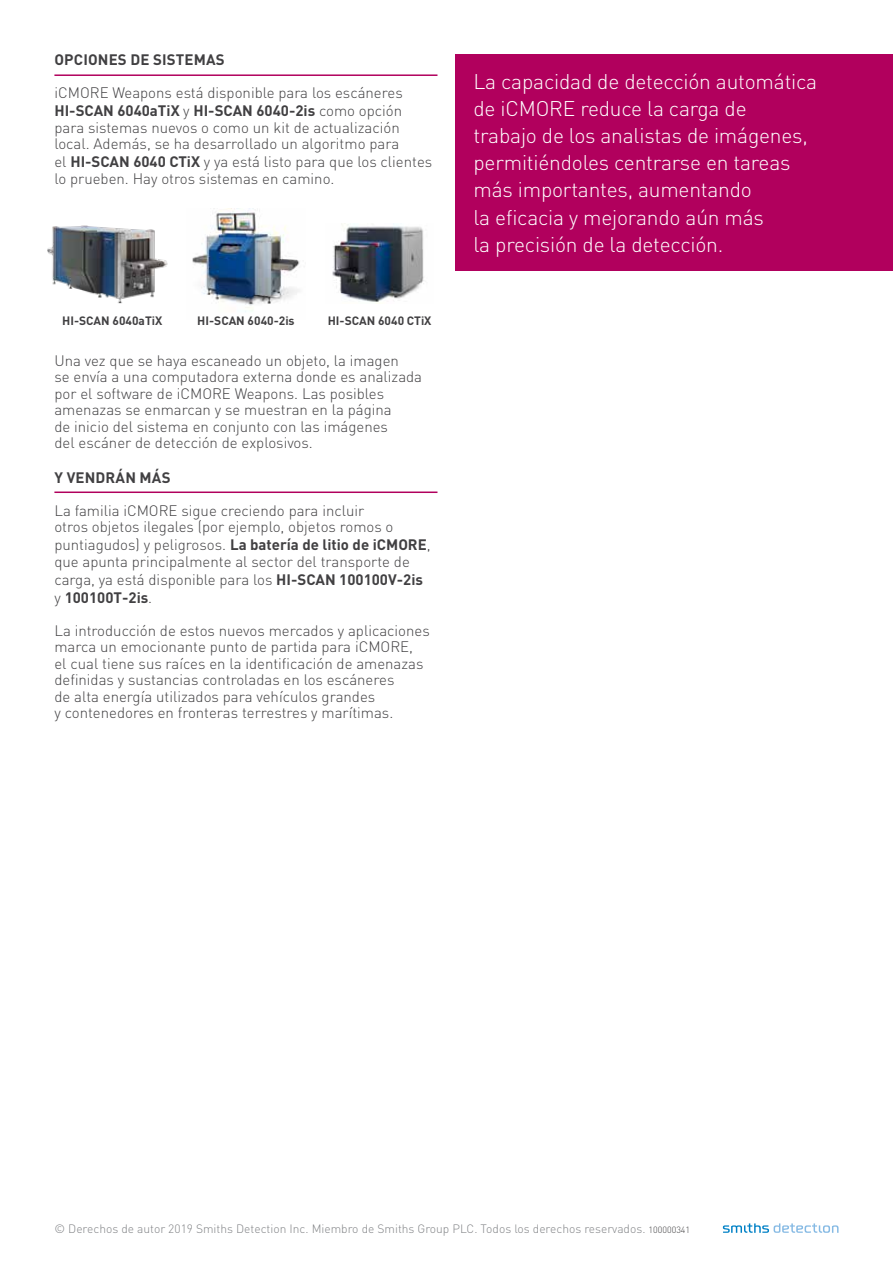
<style>
.page{position:relative;width:893px;height:1263px;background:#fff}
.page>*{position:absolute;margin:0;border:0;box-sizing:border-box;transform-origin:0 0}
.t1{font:300 21px/27px "DIN Pro";letter-spacing:-.01em;color:#fff}
.t2{font:300 15px/16.5px "DIN Pro";color:#414042}
.t3{font:700 15px "DIN Pro";letter-spacing:.01em;color:#414042}
.t4{font:300 12px "DIN Pro";color:#808285}
.t5{font:700 12px "DIN Pro";color:#414042}
.s1{font-weight:700}
.s2{font-size:9px;color:#414042}
</style>
<div class="page">
<svg style="left:723px;top:1223px;width:115px;height:10px"></svg>
<hr style="left:54px;top:74px;width:383px;height:2px;background:#b1005d">
<hr style="left:54px;top:491px;width:383px;height:2px;background:#b1005d">
<img style="left:332px;top:224px;width:92px;height:78px">
<img style="left:192px;top:208px;width:108px;height:104px">
<img style="left:47px;top:225px;width:121px;height:78px">
<div style="left:455px;top:54px;width:438px;height:217px;background:#b1005d"></div>
<p class="t3" style="left:55px;top:50px;width:172px">OPCIONES DE SISTEMAS</p>
<p class="t2" style="left:54px;top:83px;width:350px;line-height:18px">iCMORE Weapons está disponible para los escáneres<br><span class="s1">HI-SCAN 6040aTiX</span> y <span class="s1">HI-SCAN 6040-2is</span> como opción</p>
<p class="t2" style="left:54px;top:119px;width:347px">para sistemas nuevos o como un kit de actualización local. Además, se ha desarrollado un algoritmo para</p>
<p class="t2" style="left:54px;top:153px;width:379px">el <span class="s1">HI-SCAN 6040 CTiX</span> y ya está listo para que los clientes lo prueben. Hay otros sistemas en camino.</p>
<p class="t5" style="left:62px;top:312px;width:102px">HI-SCAN 6040aTiX</p>
<p class="t5" style="left:197px;top:312px;width:99px">HI-SCAN 6040-2is</p>
<p class="t5" style="left:328px;top:312px;width:105px">HI-SCAN 6040 CTiX</p>
<p class="t2" style="left:54px;top:351px;width:369px">Una vez que se haya escaneado un objeto, la imagen<br>se envía a una computadora externa donde es analizada por el software de iCMORE Weapons. Las posibles amenazas se enmarcan y se muestran en la página<br>de inicio del sistema en conjunto con las imágenes<br>del escáner de detección de explosivos.</p>
<p class="t3" style="left:55px;top:467px;width:118px">Y VENDRÁN MÁS</p>
<p class="t2" style="left:54px;top:501px;width:341px">La familia iCMORE sigue creciendo para incluir otros objetos ilegales (por ejemplo, objetos romos o</p>
<p class="t2" style="left:54px;top:536px;width:378px">puntiagudos) y peligrosos. <span class="s1">La batería de litio de iCMORE</span>, que apunta principalmente al sector del transporte de</p>
<p class="t2" style="left:54px;top:569px;width:370px;line-height:18px">carga, ya está disponible para los <span class="s1">HI-SCAN 100100V-2is </span>y <span class="s1">100100T-2is</span>.</p>
<p class="t2" style="left:54px;top:621px;width:377px">La introducción de estos nuevos mercados y aplicaciones marca un emocionante punto de partida para iCMORE,<br>el cual tiene sus raíces en la identificación de amenazas definidas y sustancias controladas en los escáneres<br>de alta energía utilizados para vehículos grandes<br>y contenedores en fronteras terrestres y marítimas.</p>
<h1 class="t1" style="left:473px;top:68px;width:345px">La capacidad de detección automática de iCMORE reduce la carga de<br>trabajo de los analistas de imágenes, permitiéndoles centrarse en tareas más importantes, aumentando<br>la eficacia y mejorando aún más<br>la precisión de la detección.</h1>
<p class="t4" style="left:54px;top:1220px;width:637px">© Derechos de autor 2019 Smiths Detection Inc. Miembro de Smiths Group PLC. Todos los derechos reservados. <span class="s2">100000341</span></p>
</div>
